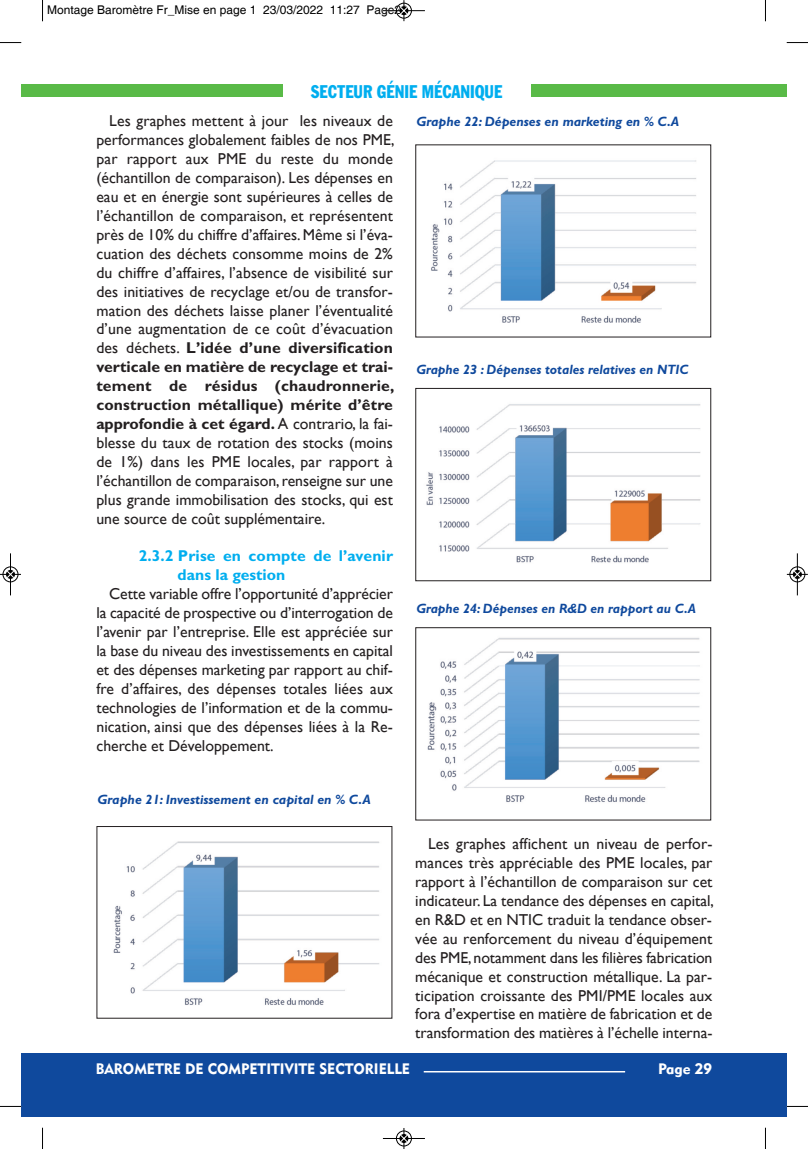
<style>
.page{position:relative;width:808px;height:1149px;background:#fff}
.page>*{position:absolute;margin:0;border:0;box-sizing:border-box;transform-origin:0 0}
.t1{font:condensed 18px "Franklin Gothic BT";color:#00aeef;scale:.9 1}
.t2{font:15.75px/18.9px "Gill Sans";color:#231f20;text-align:justify}
.t3{font:700 15.75px/18.9px "Gill Sans";letter-spacing:.01em;color:#00aeef}
.t4{font:15px "Geometric 415 BT Black A";color:#fff;scale:.95 1}
.t5{font:15px "Geometric 415 BT Black A";color:#fff}
.t6{font:italic 700 13.5px "Gill Sans";color:#0f499d}
.t7{font:12px "Helvetica";color:#000}
.s1{font-weight:700}
</style>
<div class="page">
<div style="left:43px;top:1052px;width:744px;height:64px;background:#0f499d"></div>
<div style="left:43px;top:84px;width:239px;height:13px;background:#59ba47"></div>
<div style="left:531px;top:84px;width:256px;height:13px;background:#59ba47"></div>
<hr style="left:424px;top:1070px;width:201px;height:2px;background:#fff">
<div style="left:21px;top:84px;width:22px;height:13px;background:#59ba47"></div>
<div style="left:21px;top:1052px;width:22px;height:64px;background:#0f499d"></div>
<img style="left:431px;top:160px;width:265px;height:163px">
<div style="left:415px;top:144px;width:296px;height:193px;border:1px solid #231f20"></div>
<img style="left:426px;top:404px;width:275px;height:159px">
<div style="left:415px;top:388px;width:296px;height:193px;border:1px solid #231f20"></div>
<img style="left:427px;top:638px;width:273px;height:164px">
<div style="left:415px;top:627px;width:296px;height:193px;border:1px solid #231f20"></div>
<img style="left:113px;top:841px;width:267px;height:164px">
<div style="left:97px;top:825px;width:295px;height:193px;border:1px solid #231f20"></div>
<svg style="left:42px;top:0;width:1px;height:21px"></svg>
<svg style="left:0;top:42px;width:21px;height:1px"></svg>
<svg style="left:765px;top:0;width:1px;height:21px"></svg>
<svg style="left:787px;top:42px;width:21px;height:1px"></svg>
<svg style="left:42px;top:1127px;width:1px;height:21px"></svg>
<svg style="left:0;top:1105px;width:21px;height:1px"></svg>
<svg style="left:765px;top:1127px;width:1px;height:21px"></svg>
<svg style="left:787px;top:1105px;width:21px;height:1px"></svg>
<div style="left:396px;top:3px;width:16px;height:16px;border:1px solid #fff;border-radius:50%"></div>
<hr style="left:383px;top:10px;width:42px;height:1px;background:#000">
<div style="left:396px;top:3px;width:16px;height:15px;border:1px solid #000;border-radius:50%"></div>
<svg style="left:400px;top:0;width:8px;height:21px"></svg>
<div style="left:396px;top:1130px;width:16px;height:16px;border:1px solid #fff;border-radius:50%"></div>
<hr style="left:383px;top:1137px;width:42px;height:1px;background:#000">
<div style="left:396px;top:1130px;width:16px;height:15px;border:1px solid #000;border-radius:50%"></div>
<svg style="left:400px;top:1128px;width:8px;height:20px"></svg>
<hr style="left:10px;top:553px;width:1px;height:42px;background:#000">
<div style="left:3px;top:566px;width:15px;height:16px;border:1px solid #000;border-radius:50%"></div>
<svg style="left:0;top:570px;width:21px;height:8px"></svg>
<div style="left:789px;top:566px;width:16px;height:16px;border:1px solid #fff;border-radius:50%"></div>
<hr style="left:797px;top:553px;width:1px;height:42px;background:#000">
<div style="left:790px;top:566px;width:15px;height:16px;border:1px solid #000;border-radius:50%"></div>
<svg style="left:787px;top:570px;width:21px;height:8px"></svg>
<p class="t7" style="left:47px;top:2px;width:362px">Montage Baromètre Fr_Mise en page 1 23/03/2022 11:27 Page29</p>
<p class="t1" style="left:311px;top:85px;width:214px">SECTEUR GÉNIE MÉCANIQUE</p>
<p class="t6" style="left:416px;top:116px;width:264px">Graphe 22: Dépenses en marketing en % C.A</p>
<p class="t2" style="left:96px;top:111px;width:300px;text-indent:13px">Les graphes mettent à jour les niveaux de performances globalement faibles de nos PME, par rapport aux PME du reste du monde (échantillon de comparaison). Les dépenses en eau et en énergie sont supérieures à celles de l’échantillon de comparaison, et représentent près de 10% du chiffre d’affaires.Même si l’éva&shy;cuation des déchets consomme moins de 2% du chiffre d’affaires, l’absence de visibilité sur des initiatives de recyclage et/ou de transfor&shy;mation des déchets laisse planer l’éventualité d’une augmentation de ce coût d’évacuation des déchets. <span class="s1">L’idée d’une diversification verticale en matière de recyclage et trai&shy;tement de résidus (chaudronnerie, construction métallique) mérite d’être approfondie à cet égard.</span> A contrario, la fai&shy;blesse du taux de rotation des stocks (moins de 1%) dans les PME locales, par rapport à l’échantillon de comparaison,renseigne sur une plus grande immobilisation des stocks, qui est une source de coût supplémentaire.</p>
<p class="t3" style="left:178px;top:547px;width:217px;text-indent:-39px">2.3.2 Prise en compte de l’avenir dans la gestion</p>
<p class="t2" style="left:96px;top:584px;width:298px;text-indent:13px">Cette variable offre l’opportunité d’apprécier la capacité de prospective ou d’interrogation de l’avenir par l’entreprise. Elle est appréciée sur la base du niveau des investissements en capital et des dépenses marketing par rapport au chif&shy;fre d’affaires, des dépenses totales liées aux technologies de l’information et de la commu&shy;nication, ainsi que des dépenses liées à la Re&shy;cherche et Développement.</p>
<p class="t6" style="left:416px;top:364px;width:274px">Graphe 23 : Dépenses totales relatives en NTIC</p>
<p class="t6" style="left:416px;top:603px;width:281px">Graphe 24: Dépenses en R&amp;D en rapport au C.A</p>
<p class="t6" style="left:98px;top:794px;width:275px">Graphe 21: Investissement en capital en % C.A</p>
<p class="t2" style="left:415px;top:834px;width:300px;text-align:left;text-indent:13px">Les graphes affichent un niveau de perfor&shy;mances très appréciable des PME locales, par rapport à l’échantillon de comparaison sur cet indicateur. La tendance des dépenses en capital, en R&amp;D et en NTIC traduit la tendance obser&shy;vée au renforcement du niveau d’équipement des PME, notamment dans les filières fabrication mécanique et construction métallique. La par&shy;ticipation croissante des PMI/PME locales aux fora d’expertise en matière de fabrication et de transformation des matières à l’échelle interna-</p>
<p class="t4" style="left:96px;top:1062px;width:332px">BAROMETRE DE COMPETITIVITE SECTORIELLE</p>
<p class="t5" style="left:658px;top:1062px;width:56px">Page 29</p>
</div>
